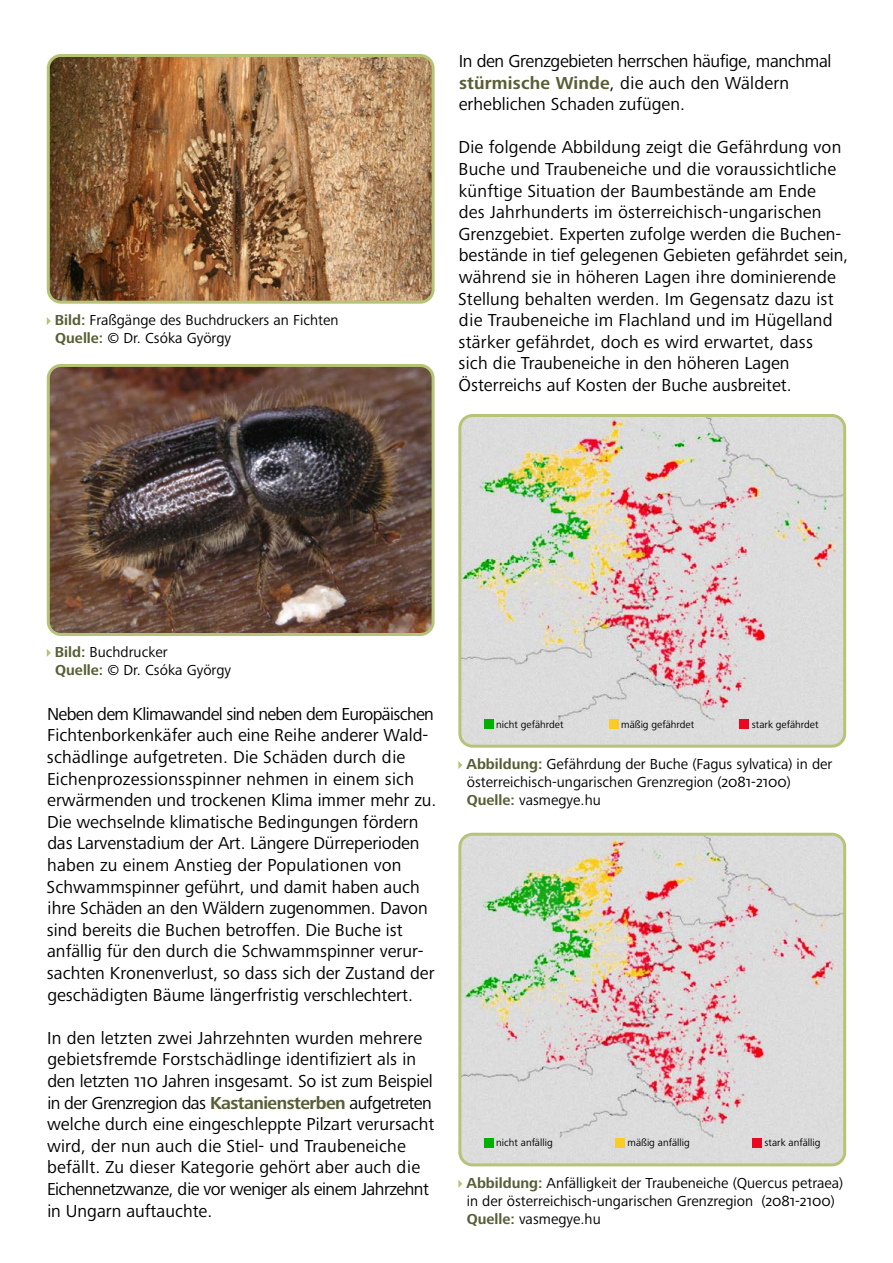
<style>
.page{position:relative;width:893px;height:1263px;background:#fff}
.page>*{position:absolute;margin:0;border:0;box-sizing:border-box;transform-origin:0 0}
.t1{font:18px/21.6px "Frutiger Next Pro";color:#000}
.t2{font:15px/18px "Frutiger Next Pro";color:#000}
.t3{font:10.5px "Frutiger Next Pro";color:#000}
.s1{font-weight:700;color:#595e36}
</style>
<div class="page">
<img style="left:51px;top:58px;width:380px;height:242px">
<div style="left:47px;top:54px;width:388px;height:250px;border:3px solid #b6c477;border-radius:13px"></div>
<img style="left:51px;top:368px;width:380px;height:264px">
<div style="left:47px;top:364px;width:388px;height:272px;border:3px solid #b6c477;border-radius:13px"></div>
<img style="left:462px;top:418px;width:380px;height:326px">
<div style="left:458px;top:414px;width:388px;height:334px;border:3px solid #b6c477;border-radius:13px"></div>
<img style="left:462px;top:834px;width:383px;height:331px">
<div style="left:458px;top:833px;width:388px;height:333px;border:3px solid #b6c477;border-radius:13px"></div>
<svg style="left:47px;top:317px;width:4px;height:8px"></svg>
<svg style="left:47px;top:649px;width:4px;height:8px"></svg>
<svg style="left:458px;top:1180px;width:4px;height:8px"></svg>
<svg style="left:458px;top:761px;width:4px;height:8px"></svg>
<div style="left:484px;top:719px;width:9px;height:10px;background:#00b101"></div>
<div style="left:609px;top:719px;width:9px;height:10px;background:#facb25"></div>
<div style="left:740px;top:719px;width:9px;height:10px;background:#eb0722"></div>
<div style="left:484px;top:1138px;width:9px;height:9px;background:#00b101"></div>
<div style="left:615px;top:1138px;width:10px;height:9px;background:#facb25"></div>
<div style="left:752px;top:1138px;width:10px;height:9px;background:#eb0722"></div>
<p class="t2" style="left:55px;top:311px;width:285px"><span class="s1">Bild:</span> Fraßgänge des Buchdruckers an Fichten<br><span class="s1">Quelle:</span> © Dr. Csóka György</p>
<p class="t1" style="left:459px;top:50px;width:374px">In den Grenzgebieten herrschen häufige, manchmal <span class="s1">stürmische Winde</span>, die auch den Wäldern erheblichen Schaden zufügen.</p>
<p class="t1" style="left:458px;top:137px;width:392px">Die folgende Abbildung zeigt die Gefährdung von Buche und Traubeneiche und die voraussichtliche künftige Situation der Baumbestände am Ende<br>des Jahrhunderts im österreichisch-ungarischen Grenzgebiet. Experten zufolge werden die Buchen&shy;bestände in tief gelegenen Gebieten gefährdet sein, während sie in höheren Lagen ihre dominierende Stellung behalten werden. Im Gegensatz dazu ist die Traubeneiche im Flachland und im Hügelland stärker gefährdet, doch es wird erwartet, dass<br>sich die Traubeneiche in den höheren Lagen Österreichs auf Kosten der Buche ausbreitet.</p>
<p class="t2" style="left:55px;top:643px;width:178px"><span class="s1">Bild:</span> Buchdrucker<br><span class="s1">Quelle:</span> © Dr. Csóka György</p>
<p class="t1" style="left:47px;top:703px;width:391px">Neben dem Klimawandel sind neben dem Europäischen Fichtenborkenkäfer auch eine Reihe anderer Wald&shy;schädlinge aufgetreten. Die Schäden durch die Eichenprozessionsspinner nehmen in einem sich erwärmenden und trockenen Klima immer mehr zu.<br>Die wechselnde klimatische Bedingungen fördern das Larvenstadium der Art. Längere Dürreperioden haben zu einem Anstieg der Populationen von Schwammspinner geführt, und damit haben auch ihre Schäden an den Wäldern zugenommen. Davon sind bereits die Buchen betroffen. Die Buche ist anfällig für den durch die Schwammspinner verur&shy;sachten Kronenverlust, so dass sich der Zustand der geschädigten Bäume längerfristig verschlechtert.</p>
<p class="t1" style="left:47px;top:1027px;width:389px">In den letzten zwei Jahrzehnten wurden mehrere gebietsfremde Forstschädlinge identifiziert als in den letzten 110 Jahren insgesamt. So ist zum Beispiel in der Grenzregion das <span class="s1">Kastaniensterben</span> aufgetreten welche durch eine eingeschleppte Pilzart verursacht wird, der nun auch die Stiel- und Traubeneiche befällt. Zu dieser Kategorie gehört aber auch die Eichennetzwanze, die vor weniger als einem Jahrzehnt in Ungarn auftauchte.</p>
<p class="t3" style="left:496px;top:718px;width:69px">nicht gefährdet</p>
<p class="t3" style="left:621px;top:718px;width:74px">mäßig gefährdet</p>
<p class="t3" style="left:752px;top:718px;width:68px">stark gefährdet</p>
<p class="t2" style="left:466px;top:755px;width:367px"><span class="s1">Abbildung:</span> Gefährdung der Buche (Fagus sylvatica) in der österreichisch-ungarischen Grenzregion (2081-2100)<br><span class="s1">Quelle:</span> vasmegye.hu</p>
<p class="t3" style="left:496px;top:1137px;width:58px">nicht anfällig</p>
<p class="t3" style="left:628px;top:1137px;width:64px">mäßig anfällig</p>
<p class="t3" style="left:765px;top:1137px;width:57px">stark anfällig</p>
<p class="t2" style="left:466px;top:1174px;width:378px"><span class="s1">Abbildung:</span> Anfälligkeit der Traubeneiche (Quercus petraea) in der österreichisch-ungarischen Grenzregion (2081-2100)<br><span class="s1">Quelle:</span> vasmegye.hu</p>
</div>
